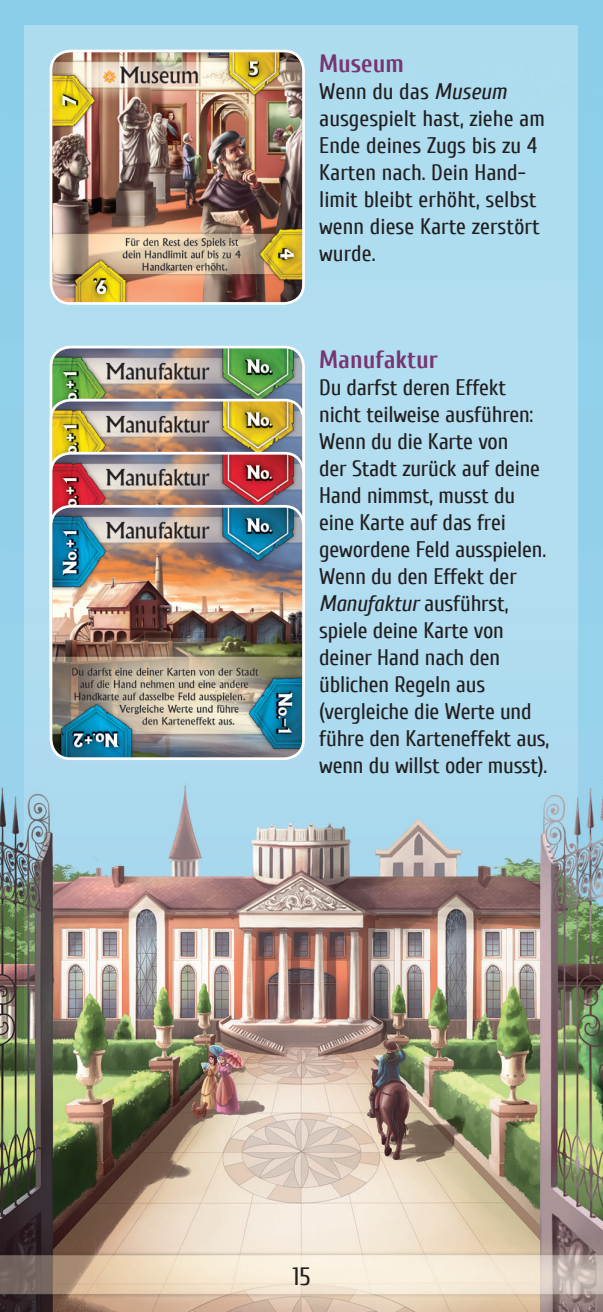
<style>
.page{position:relative;width:603px;height:1312px;background:#fff}
.page>*{position:absolute;margin:0;border:0;box-sizing:border-box;transform-origin:0 0}
.t1{font:700 25px "Cuprum";color:#7a3471}
.t2{font:25px "Cuprum";color:#231f20}
.t3{font:22.5px/27px "Cuprum";letter-spacing:-.01em;color:#231f20}
.s1{font-style:italic}
</style>
<div class="page">
<img style="left:0;top:0;width:602px;height:1311px">
<img style="left:25px;top:25px;width:553px;height:1146px">
<img style="left:52px;top:52px;width:250px;height:250px">
<div style="left:50px;top:50px;width:255px;height:255px;border:3px solid #fff;border-radius:19px"></div>
<img style="left:52px;top:348px;width:250px;height:53px">
<div style="left:50px;top:345px;width:255px;height:255px;border:3px solid #fff;border-radius:19px"></div>
<img style="left:52px;top:401px;width:250px;height:53px">
<div style="left:50px;top:399px;width:255px;height:254px;border:3px solid #fff;border-radius:19px"></div>
<img style="left:52px;top:454px;width:250px;height:53px">
<div style="left:50px;top:452px;width:255px;height:254px;border:3px solid #fff;border-radius:19px"></div>
<img style="left:52px;top:507px;width:250px;height:250px">
<div style="left:50px;top:505px;width:255px;height:255px;border:3px solid #fff;border-radius:19px"></div>
<p class="t1" style="left:319px;top:50px;width:86px">Museum</p>
<p class="t3" style="left:319px;top:78px;width:227px">Wenn du das <span class="s1">Museum </span>ausgespielt hast, ziehe am<br>Ende deines Zugs bis zu 4<br>Karten nach. Dein Hand&shy;limit bleibt erhöht, selbst wenn diese Karte zerstört wurde.</p>
<p class="t1" style="left:319px;top:345px;width:120px">Manufaktur</p>
<p class="t3" style="left:319px;top:374px;width:231px">Du darfst deren Effekt nicht teilweise ausführen:<br>Wenn du die Karte von<br>der Stadt zurück auf deine<br>Hand nimmst, musst du eine Karte auf das frei gewordene Feld ausspielen.<br>Wenn du den Effekt der<br><span class="s1">Manufaktur</span> ausführst, spiele deine Karte von deiner Hand nach den üblichen Regeln aus (vergleiche die Werte und führe den Karteneffekt aus, wenn du willst oder musst).</p>
<p class="t2" style="left:292px;top:1262px;width:20px">15</p>
</div>
